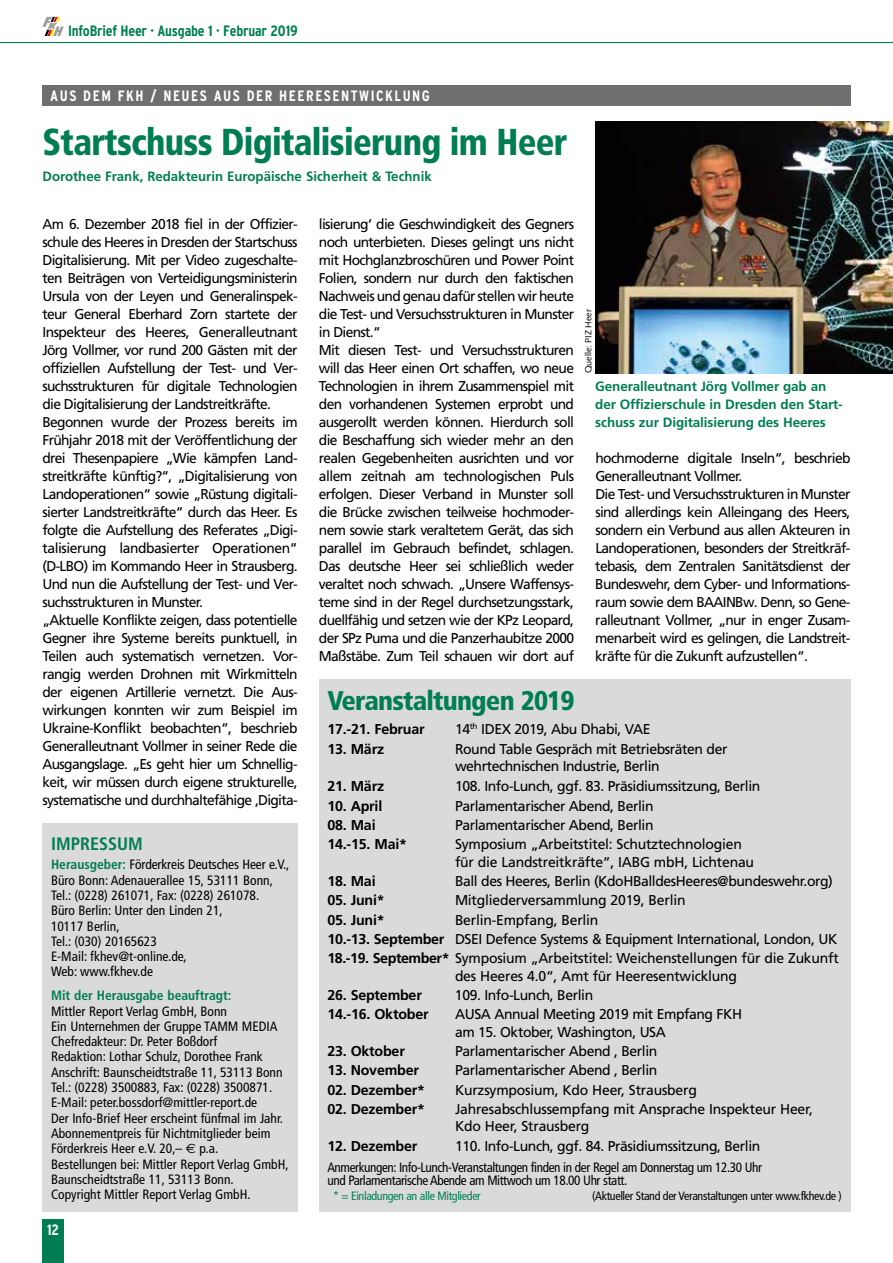
<style>
.page{position:relative;width:893px;height:1263px;background:#fff}
.page>*{position:absolute;margin:0;border:0;box-sizing:border-box;transform-origin:0 0}
.t1{font:900 condensed 37.5px "Frutiger";letter-spacing:-.02em;color:#007d53;scale:.93 1}
.t2{font:900 condensed 27px "Frutiger";letter-spacing:-.03em;color:#007d53}
.t3{font:700 condensed 18px "Frutiger";color:#007d53}
.t4{font:700 condensed 15px "Interstate";letter-spacing:.1em;color:#fff}
.t5{font:700 condensed 15px "Interstate";letter-spacing:-.015em;color:#007d53}
.t6{font:14.25px/18px "Frutiger LT Pro";letter-spacing:-.05em;color:#000}
.t7{font:14.25px/17.2px "Frutiger LT Pro";letter-spacing:-.03em;color:#000}
.t8{font:14.25px/17.2px "Frutiger LT Pro";letter-spacing:-.015em;color:#000}
.t9{font:700 14.25px "Frutiger";letter-spacing:-.015em;color:#000}
.t10{font:condensed 13.5px/15.3px "Frutiger";color:#000}
.t11{font:condensed 13.5px/13.5px "Frutiger";letter-spacing:-.03em;color:#000}
.t12{font:700 13.5px/18px "Frutiger LT Pro";letter-spacing:-.01em;color:#007d53}
.t13{font:700 13.5px "Frutiger";color:#007d53}
.t14{font:700 condensed 13.5px "Frutiger";color:#007d53}
.t15{font:condensed 12px "Frutiger";letter-spacing:-.03em;color:#000}
.t16{font:condensed 12px "Frutiger";letter-spacing:-.03em;color:#007d53}
.t17{font:9px "Syntax";color:#000}
.s1{font-weight:700;color:#007d53}
.s2{font-family:"Euro Sans";font-stretch:normal}
.s3{font-family:"Frutiger";font-weight:700}
</style>
<div class="page">
<svg style="left:43px;top:17px;width:21px;height:19px"></svg>
<div style="left:43px;top:1219px;width:21px;height:44px;background:#007d53"></div>
<hr style="left:0;top:42px;width:893px;height:1px;background:#007d53">
<div style="left:42px;top:85px;width:808px;height:20px;background:#6f6f6e"></div>
<div style="left:43px;top:823px;width:255px;height:389px;background:#dadada"></div>
<div style="left:319px;top:679px;width:531px;height:533px;background:#dadada"></div>
<img style="left:595px;top:121px;width:298px;height:252px">
<p class="t5" style="left:68px;top:22px;width:231px">InfoBrief Heer · Ausgabe 1 · Februar 2019</p>
<p class="t4" style="left:50px;top:88px;width:381px">AUS DEM FKH / NEUES AUS DER HEERESENTWICKLUNG</p>
<h1 class="t1" style="left:43px;top:120px;width:566px">Startschuss Digitalisierung im Heer</h1>
<p class="t13" style="left:43px;top:169px;width:391px">Dorothee Frank, Redakteurin Europäische Sicherheit &amp; Technik</p>
<p class="t6" style="left:43px;top:215px;width:257px">Am 6. Dezember 2018 fiel in der Offizier&shy;schule des Heeres in Dresden der Startschuss Digitalisierung. Mit per Video zugeschalte&shy;ten Beiträgen von Verteidigungsministerin Ursula von der Leyen und Generalinspek&shy;teur General Eberhard Zorn startete der Inspekteur des Heeres, Generalleutnant Jörg Vollmer, vor rund 200 Gästen mit der offiziellen Aufstellung der Test- und Ver&shy;suchsstrukturen für digitale Technologien die Digitalisierung der Landstreitkräfte.<br>Begonnen wurde der Prozess bereits im Frühjahr 2018 mit der Veröffentlichung der drei Thesenpapiere „Wie kämpfen Land&shy;streitkräfte künftig?“, „Digitalisierung von Landoperationen“ sowie „Rüstung digitali&shy;sierter Landstreitkräfte“ durch das Heer. Es folgte die Aufstellung des Referates „Digi&shy;talisierung landbasierter Operationen“ (D-LBO) im Kommando Heer in Strausberg.<br>Und nun die Aufstellung der Test- und Ver&shy;suchsstrukturen in Munster.<br>„Aktuelle Konflikte zeigen, dass potentielle Gegner ihre Systeme bereits punktuell, in Teilen auch systematisch vernetzen. Vor&shy;rangig werden Drohnen mit Wirkmitteln der eigenen Artillerie vernetzt. Die Aus&shy;wirkungen konnten wir zum Beispiel im Ukraine-Konflikt beobachten“, beschrieb Generalleutnant Vollmer in seiner Rede die Ausgangslage. „Es geht hier um Schnellig&shy;keit, wir müssen durch eigene strukturelle, systematische und durchhaltefähige ‚Digita-</p>
<p class="t3" style="left:51px;top:833px;width:93px">IMPRESSUM</p>
<p class="t10" style="left:51px;top:857px;width:240px"><span class="s1">Herausgeber:</span> Förderkreis Deutsches Heer e.V.,<br>Büro Bonn: Adenauerallee 15, 53111 Bonn,<br>Tel.: (0228) 261071, Fax: (0228) 261078.<br>Büro Berlin: Unter den Linden 21,<br>10117 Berlin,<br>Tel.: (030) 20165623<br>E-Mail: fkhev@t-online.de,<br>Web: www.fkhev.de</p>
<p class="t14" style="left:51px;top:987px;width:182px">Mit der Herausgabe beauftragt:</p>
<p class="t10" style="left:51px;top:1003px;width:239px">Mittler Report Verlag GmbH, Bonn<br>Ein Unternehmen der Gruppe TAMM MEDIA Chefredakteur: Dr. Peter Boßdorf<br>Redaktion: Lothar Schulz, Dorothee Frank Anschrift: Baunscheidtstraße 11, 53113 Bonn Tel.: (0228) 3500883, Fax: (0228) 3500871.<br>E-Mail: peter.bossdorf@mittler-report.de<br>Der Info-Brief Heer erscheint fünfmal im Jahr.<br>Abonnementpreis für Nichtmitglieder beim Förderkreis Heer e.V. 20,– <span class="s2">E</span> p.a.<br>Bestellungen bei: Mittler Report Verlag GmbH, Baunscheidtstraße 11, 53113 Bonn.<br>Copyright Mittler Report Verlag GmbH.</p>
<p class="t4" style="left:47px;top:1221px;width:14px">12</p>
<p class="t6" style="left:319px;top:215px;width:257px">lisierung‘ die Geschwindigkeit des Gegners noch unterbieten. Dieses gelingt uns nicht mit Hochglanzbroschüren und Power Point Folien, sondern nur durch den faktischen Nachweis und genau dafür stellen wir heute die Test- und Versuchsstrukturen in Munster in Dienst.“<br>Mit diesen Test- und Versuchsstrukturen will das Heer einen Ort schaffen, wo neue Technologien in ihrem Zusammenspiel mit den vorhandenen Systemen erprobt und ausgerollt werden können. Hierdurch soll die Beschaffung sich wieder mehr an den realen Gegebenheiten ausrichten und vor allem zeitnah am technologischen Puls erfolgen. Dieser Verband in Munster soll die Brücke zwischen teilweise hochmoder&shy;nem sowie stark veraltetem Gerät, das sich parallel im Gebrauch befindet, schlagen.<br>Das deutsche Heer sei schließlich weder veraltet noch schwach. „Unsere Waffensys&shy;teme sind in der Regel durchsetzungsstark, duellfähig und setzen wie der KPz Leopard, der SPz Puma und die Panzerhaubitze 2000<br>Maßstäbe. Zum Teil schauen wir dort auf</p>
<p class="t17" style="left:583px;top:373px;width:65px;rotate:-90deg">Quelle: PIZ Heer</p>
<p class="t12" style="left:595px;top:377px;width:249px">Generalleutnant Jörg Vollmer gab an der Offizierschule in Dresden den Start&shy;schuss zur Digitalisierung des Heeres</p>
<p class="t6" style="left:595px;top:449px;width:257px">hochmoderne digitale Inseln“, beschrieb Generalleutnant Vollmer.<br>Die Test- und Versuchsstrukturen in Munster sind allerdings kein Alleingang des Heers, sondern ein Verbund aus allen Akteuren in Landoperationen, besonders der Streitkräf&shy;tebasis, dem Zentralen Sanitätsdienst der Bundeswehr, dem Cyber- und Informations&shy;raum sowie dem BAAINBw. Denn, so Gene&shy;ralleutnant Vollmer, „nur in enger Zusam&shy;menarbeit wird es gelingen, die Landstreit&shy;kräfte für die Zukunft aufzustellen“.</p>
<h2 class="t2" style="left:327px;top:684px;width:249px">Veranstaltungen 2019</h2>
<p class="t9" style="left:327px;top:720px;width:99px">17.-21. Februar</p>
<p class="t7" style="left:455px;top:720px;width:197px">14<sup>th</sup> IDEX 2019, Abu Dhabi, VAE</p>
<p class="t9" style="left:327px;top:740px;width:58px">13. März</p>
<p class="t7" style="left:455px;top:740px;width:274px">Round Table Gespräch mit Betriebsräten der wehrtechnischen Industrie, Berlin</p>
<p class="t9" style="left:327px;top:778px;width:58px">21. März</p>
<p class="t7" style="left:455px;top:778px;width:307px">108. Info-Lunch, ggf. 83. Präsidiumssitzung, Berlin</p>
<p class="t9" style="left:327px;top:797px;width:56px">10. April</p>
<p class="t7" style="left:455px;top:797px;width:200px">Parlamentarischer Abend, Berlin</p>
<p class="t9" style="left:327px;top:816px;width:50px">08. Mai</p>
<p class="t7" style="left:455px;top:816px;width:200px">Parlamentarischer Abend, Berlin</p>
<p class="t9" style="left:327px;top:836px;width:81px">14.-15. Mai*</p>
<p class="t8" style="left:455px;top:836px;width:301px">Symposium „Arbeitstitel: Schutztechnologien für die Landstreitkräfte“, IABG mbH, Lichtenau</p>
<p class="t9" style="left:327px;top:872px;width:50px">18. Mai</p>
<p class="t7" style="left:455px;top:872px;width:379px">Ball des Heeres, Berlin (KdoHBalldesHeeres@bundeswehr.org)</p>
<p class="t9" style="left:327px;top:892px;width:59px">05. Juni*</p>
<p class="t8" style="left:455px;top:892px;width:232px">Mitgliederversammlung 2019, Berlin</p>
<p class="t9" style="left:327px;top:911px;width:59px">05. Juni*</p>
<p class="t8" style="left:327px;top:910px;width:513px;line-height:19.4px;text-indent:128px">Berlin-Empfang, Berlin<br><span class="s3">10.-13. September</span> DSEI Defence Systems &amp; Equipment International, London, UK<br><span class="s3">18.-19. September*</span> Symposium „Arbeitstitel: Weichenstellungen für die Zukunft</p>
<p class="t8" style="left:455px;top:967px;width:284px">des Heeres 4.0“, Amt für Heeresentwicklung</p>
<p class="t9" style="left:327px;top:987px;width:96px">26. September</p>
<p class="t7" style="left:455px;top:986px;width:140px">109. Info-Lunch, Berlin</p>
<p class="t9" style="left:327px;top:1006px;width:103px">14.-16. Oktober</p>
<p class="t7" style="left:455px;top:1006px;width:289px">AUSA Annual Meeting 2019 mit Empfang FKH am 15. Oktober, Washington, USA</p>
<p class="t9" style="left:327px;top:1043px;width:79px">23. Oktober</p>
<p class="t7" style="left:455px;top:1042px;width:204px">Parlamentarischer Abend , Berlin</p>
<p class="t9" style="left:327px;top:1062px;width:93px">13. November</p>
<p class="t7" style="left:455px;top:1062px;width:204px">Parlamentarischer Abend , Berlin</p>
<p class="t9" style="left:327px;top:1081px;width:99px">02. Dezember*</p>
<p class="t8" style="left:455px;top:1081px;width:243px">Kurzsymposium, Kdo Heer, Strausberg</p>
<p class="t9" style="left:327px;top:1101px;width:99px">02. Dezember*</p>
<p class="t8" style="left:455px;top:1101px;width:359px">Jahresabschlussempfang mit Ansprache Inspekteur Heer,<br>Kdo Heer, Strausberg</p>
<p class="t9" style="left:327px;top:1137px;width:91px">12. Dezember</p>
<p class="t7" style="left:455px;top:1137px;width:307px">110. Info-Lunch, ggf. 84. Präsidiumssitzung, Berlin</p>
<p class="t11" style="left:327px;top:1160px;width:436px">Anmerkungen: Info-Lunch-Veranstaltungen finden in der Regel am Donnerstag um 12.30 Uhr und Parlamentarische Abende am Mittwoch um 18.00 Uhr statt.</p>
<p class="t16" style="left:333px;top:1189px;width:149px">* = Einladungen an alle Mitglieder</p>
<p class="t15" style="left:592px;top:1189px;width:251px">(Aktueller Stand der Veranstaltungen unter www.fkhev.de )</p>
</div>
